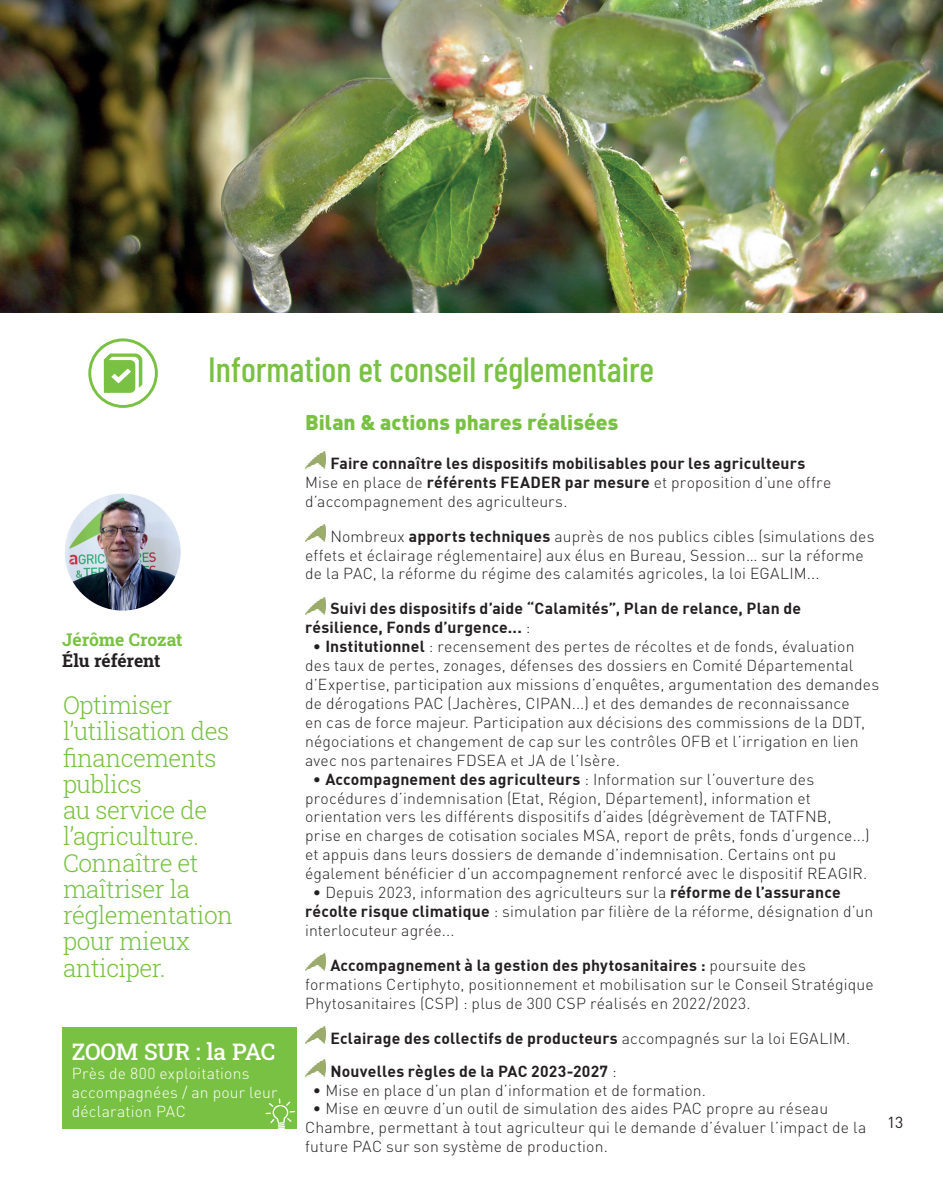
<style>
.page{position:relative;width:943px;height:1191px;background:#fff}
.page>*{position:absolute;margin:0;border:0;box-sizing:border-box;transform-origin:0 0}
.t1{font:500 35px "Barlow Condensed";color:#79c142}
.t2{font:24.5px/26.2px "Roboto Slab";letter-spacing:-.02em;color:#79c142}
.t3{font:22.75px "Roboto Slab";letter-spacing:-.01em;color:#fff}
.t4{font:900 21px "DIN Pro";letter-spacing:.005em;color:#79c142}
.t5{font:17.5px "Roboto Slab";letter-spacing:-.005em;color:#79c142}
.t6{font:17.5px "Roboto Slab";color:#231f20}
.t7{font:300 15.75px/18.9px "DIN Pro";letter-spacing:.01em;color:#231f20}
.t8{font:15.75px/18.9px "DIN Bold";letter-spacing:.015em;color:#231f20}
.t9{font:300 15.75px/18.9px "DIN Pro";letter-spacing:.01em;color:#fff}
.t10{font:15.75px "DIN Pro";color:#231f20}
.s1{font-family:"DIN Bold";font-weight:400}
.s2{font-family:"DIN Pro";font-weight:300}
.s3{font-family:"DIN";font-weight:400}
.s4{font-family:"DIN"}
</style>
<div class="page">
<svg style="left:88px;top:338px;width:70px;height:70px"></svg>
<img style="left:0;top:0;width:943px;height:312px">
<img style="left:66px;top:495px;width:113px;height:114px">
<div style="left:63px;top:492px;width:119px;height:120px;border:2px solid #fff;border-radius:50%"></div>
<img style="left:305px;top:451px;width:20px;height:18px">
<img style="left:306px;top:524px;width:19px;height:16px">
<img style="left:306px;top:597px;width:19px;height:16px">
<img style="left:305px;top:953px;width:20px;height:18px">
<img style="left:306px;top:1026px;width:19px;height:16px">
<img style="left:306px;top:1059px;width:19px;height:16px">
<div style="left:63px;top:1027px;width:234px;height:102px;background:#79c142"></div>
<svg style="left:265px;top:1098px;width:30px;height:31px"></svg>
<h1 class="t1" style="left:208px;top:345px;width:447px">Information et conseil réglementaire</h1>
<p class="t5" style="left:62px;top:628px;width:122px">Jérôme Crozat</p>
<p class="t6" style="left:62px;top:649px;width:100px">Élu référent</p>
<h2 class="t2" style="left:63px;top:691px;width:172px">Optimiser l’utilisation des financements publics<br>au service de l’agriculture.<br>Connaître et maîtriser la réglementation pour mieux anticiper.</h2>
<h3 class="t3" style="left:72px;top:1036px;width:205px">ZOOM SUR : la PAC</h3>
<p class="t9" style="left:72px;top:1063px;width:207px">Près de 800 exploitations accompagnées / an pour leur déclaration PAC</p>
<h3 class="t4" style="left:305px;top:408px;width:315px">Bilan &amp; actions phares réalisées</h3>
<p class="t8" style="left:330px;top:453px;width:476px">Faire connaître les dispositifs mobilisables pour les agriculteurs</p>
<p class="t7" style="left:305px;top:472px;width:527px">Mise en place de <span class="s1">référents FEADER par mesure</span> et proposition d’une offre d’accompagnement des agriculteurs.</p>
<p class="t7" style="left:305px;top:526px;width:571px;text-indent:25px">Nombreux <span class="s1">apports techniques</span> auprès de nos publics cibles (simulations des effets et éclairage réglementaire) aux élus en Bureau, Session… sur la réforme de la PAC, la réforme du régime des calamités agricoles, la loi EGALIM...</p>
<p class="t8" style="left:305px;top:598px;width:497px;text-indent:25px">Suivi des dispositifs d’aide “Calamités”, Plan de relance, Plan de résilience, Fonds d’urgence... <span class="s2">:</span></p>
<p class="t7" style="left:305px;top:636px;width:575px;text-indent:8px"><span class="s3">•</span> <span class="s1">Institutionnel</span> : recensement des pertes de récoltes et de fonds, évaluation des taux de pertes, zonages, défenses des dossiers en Comité Départemental d’Expertise, participation aux missions d’enquêtes, argumentation des demandes de dérogations PAC (Jachères, CIPAN...) et des demandes de reconnaissance<br>en cas de force majeur. Participation aux décisions des commissions de la DDT, négociations et changement de cap sur les contrôles OFB et l’irrigation en lien avec nos partenaires FDSEA et JA de l’Isère.</p>
<p class="t8" style="left:313px;top:769px;width:502px"><span class="s4">•</span> Accompagnement des agriculteurs <span class="s2">: Information sur l’ouverture des</span></p>
<p class="t7" style="left:305px;top:787px;width:566px">procédures d’indemnisation (Etat, Région, Département), information et orientation vers les différents dispositifs d’aides (dégrèvement de TATFNB, prise en charges de cotisation sociales MSA, report de prêts, fonds d’urgence...) et appuis dans leurs dossiers de demande d’indemnisation. Certains ont pu également bénéficier d’un accompagnement renforcé avec le dispositif REAGIR.</p>
<p class="t7" style="left:305px;top:882px;width:569px;text-indent:8px"><span class="s3">•</span> Depuis 2023, information des agriculteurs sur la <span class="s1">réforme de l’assurance récolte risque climatique</span> : simulation par filière de la réforme, désignation d’un interlocuteur agrée...</p>
<p class="t8" style="left:330px;top:955px;width:477px">Accompagnement à la gestion des phytosanitaires : <span class="s2">poursuite des</span></p>
<p class="t7" style="left:305px;top:974px;width:570px">formations Certiphyto, positionnement et mobilisation sur le Conseil Stratégique<br>Phytosanitaires (CSP) : plus de 300 CSP réalisés en 2022/2023.</p>
<p class="t8" style="left:330px;top:1021px;width:521px;line-height:32.9px">Eclairage des collectifs de producteurs <span class="s2">accompagnés sur la loi EGALIM.<br></span>Nouvelles règles de la PAC 2023-2027 <span class="s2">:</span></p>
<p class="t7" style="left:313px;top:1079px;width:394px"><span class="s3">•</span> Mise en place d’un plan d’information et de formation.</p>
<p class="t7" style="left:305px;top:1098px;width:562px;text-indent:8px"><span class="s3">•</span> Mise en œuvre d’un outil de simulation des aides PAC propre au réseau<br>Chambre, permettant à tout agriculteur qui le demande d’évaluer l’impact de la future PAC sur son système de production.</p>
<p class="t10" style="left:887px;top:1109px;width:18px">13</p>
</div>
